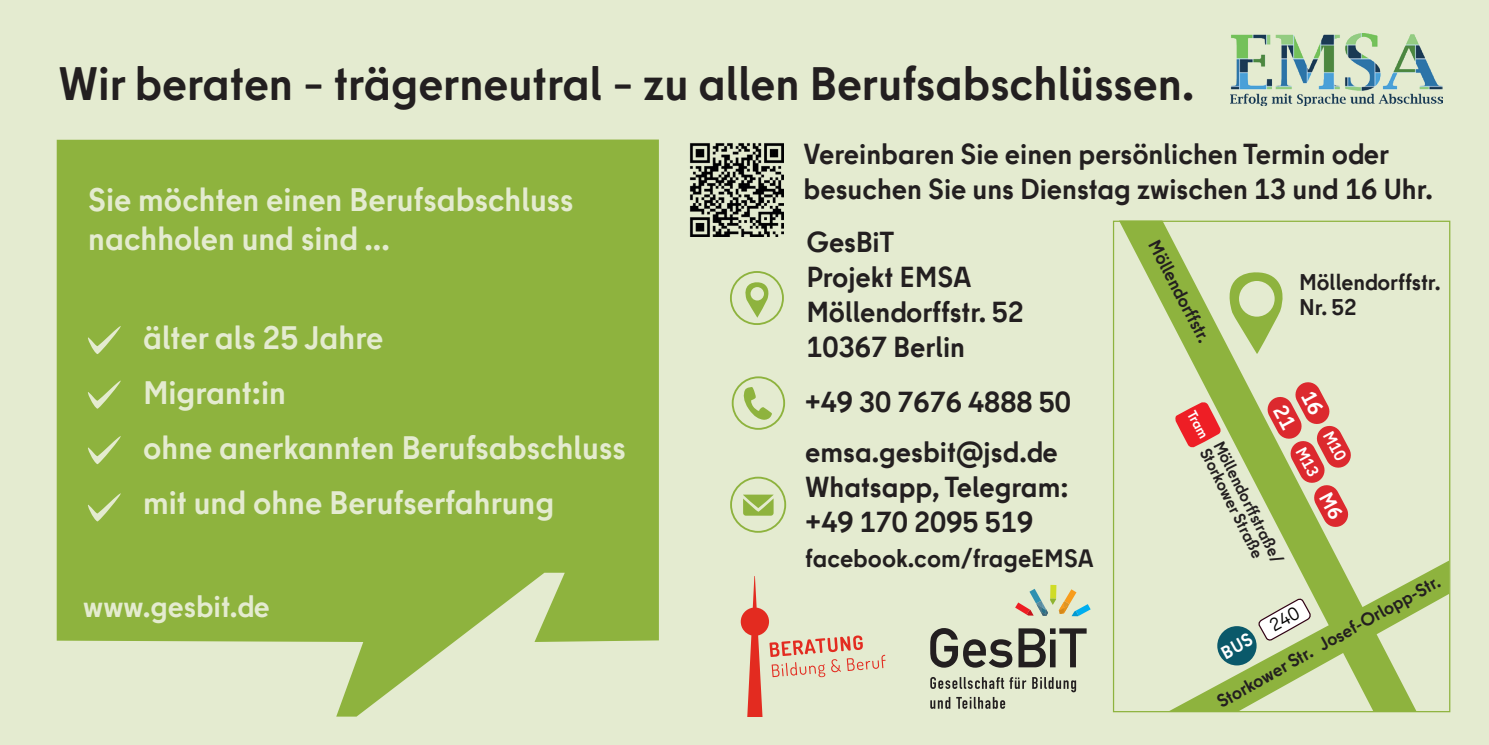
<style>
.page{position:relative;width:1489px;height:745px;background:#fff}
.page>*{position:absolute;margin:0;border:0;box-sizing:border-box;transform-origin:0 0}
.t1{font:700 46.75px "Berlin Type";color:#231f20}
.t2{font:700 32.5px/55px "Berlin Type";color:#e4ebd0}
.t3{font:700 30px "Berlin Type";color:#e4ebd0}
.t4{font:700 28.75px/35px "Berlin Type Office";color:#231f20}
.t5{font:700 25px "Berlin Type Office";color:#231f20}
.t6{font:700 22.5px/24.2px "Berlin Type Office";color:#231f20}
.t7{font:700 21px/31.5px "Berlin Type Office";color:#fff}
.t8{font:700 18px "Berlin Type";color:#231f20}
.t9{font:700 16.5px/15.2px "Berlin Type";color:#231f20}
.t10{font:700 16.25px/31.5px "Berlin Type Office";color:#fff}
.t11{font:700 13.75px "Berlin Type";color:#fff}
</style>
<div class="page">
<div style="left:0;top:0;width:1488px;height:744px;background:#e4ebd0"></div>
<hr style="left:1488px;top:0;width:1px;height:744px;background:#e4ebd0">
<svg style="left:57px;top:139px;width:602px;height:577px;fill:#8eb33e"></svg>
<svg style="left:85px;top:326px;width:38px;height:28px"></svg>
<svg style="left:85px;top:380px;width:38px;height:29px"></svg>
<svg style="left:85px;top:435px;width:38px;height:29px"></svg>
<svg style="left:85px;top:493px;width:38px;height:28px"></svg>
<svg style="left:730px;top:476px;width:56px;height:56px"></svg>
<svg style="left:743px;top:494px;width:30px;height:21px"></svg>
<svg style="left:730px;top:271px;width:53px;height:54px"></svg>
<svg style="left:742px;top:282px;width:28px;height:36px"></svg>
<div style="left:749px;top:286px;width:16px;height:15px;background:#e4ebd0;border-radius:50%"></div>
<div style="left:748px;top:285px;width:18px;height:17px;border:2px solid #8eb33e;border-radius:50%"></div>
<svg style="left:731px;top:376px;width:54px;height:53px"></svg>
<svg style="left:742px;top:387px;width:30px;height:33px"></svg>
<svg style="left:1015px;top:584px;width:75px;height:32px"></svg>
<svg style="left:930px;top:677px;width:146px;height:31px"></svg>
<svg style="left:930px;top:628px;width:82px;height:39px"></svg>
<svg style="left:1018px;top:628px;width:68px;height:39px"></svg>
<img style="left:689px;top:143px;width:94px;height:93px">
<img style="left:1230px;top:34px;width:212px;height:71px">
<svg style="left:740px;top:576px;width:145px;height:140px"></svg>
<svg style="left:1119px;top:222px;width:219px;height:338px"></svg>
<svg style="left:1221px;top:272px;width:66px;height:83px"></svg>
<div style="left:1238px;top:281px;width:36px;height:35px;background:#e4ebd0;border-radius:50%"></div>
<svg style="left:1174px;top:400px;width:47px;height:48px"></svg>
<svg style="left:1169px;top:560px;width:279px;height:151px"></svg>
<svg style="left:1265px;top:380px;width:86px;height:148px"></svg>
<h1 class="t1" style="left:58px;top:54px;width:1137px">Wir beraten – trägerneutral – zu allen Berufsabschlüssen.</h1>
<p class="t2" style="left:88px;top:180px;width:487px;line-height:39px">Sie möchten einen Berufsabschluss nachholen und sind ...</p>
<p class="t2" style="left:143px;top:310px;width:484px">älter als 25 Jahre<br>Migrant:in<br>ohne anerkannten Berufsabschluss mit und ohne Berufserfahrung</p>
<p class="t3" style="left:83px;top:586px;width:188px">www.gesbit.de</p>
<p class="t4" style="left:803px;top:136px;width:630px">Vereinbaren Sie einen persönlichen Termin oder besuchen Sie uns Dienstag zwischen 13 und 16 Uhr.</p>
<p class="t4" style="left:806px;top:224px;width:219px">GesBiT<br>Projekt EMSA<br>Möllendorffstr. 52<br>10367 Berlin</p>
<p class="t4" style="left:804px;top:376px;width:268px;line-height:50.5px">+49 30 7676 4888 50 emsa.gesbit@jsd.de</p>
<p class="t4" style="left:805px;top:469px;width:265px">Whatsapp, Telegram: +49 170 2095 519</p>
<p class="t5" style="left:805px;top:542px;width:290px">facebook.com/frageEMSA</p>
<p class="t8" style="left:1164px;top:235px;width:114px;rotate:63deg">Möllendorffstr.</p>
<p class="t6" style="left:1299px;top:270px;width:143px">Möllendorffstr.<br>Nr. 52</p>
<p class="t7" style="left:1320px;top:384px;width:25px;rotate:62deg">16<br>21</p>
<p class="t10" style="left:1341px;top:424px;width:34px;rotate:62deg">M10<br>M13</p>
<p class="t11" style="left:1198px;top:407px;width:31px;rotate:62deg">Tram</p>
<p class="t9" style="left:1224px;top:438px;width:136px;rotate:63deg">Möllendorffstraße/<br>Storkower Straße</p>
<p class="t8" style="left:1313px;top:635px;width:138px;rotate:-29deg">Josef-Orlopp-Str.</p>
<p class="t8" style="left:1212px;top:692px;width:108px;rotate:-30deg">Storkower Str.</p>
</div>
